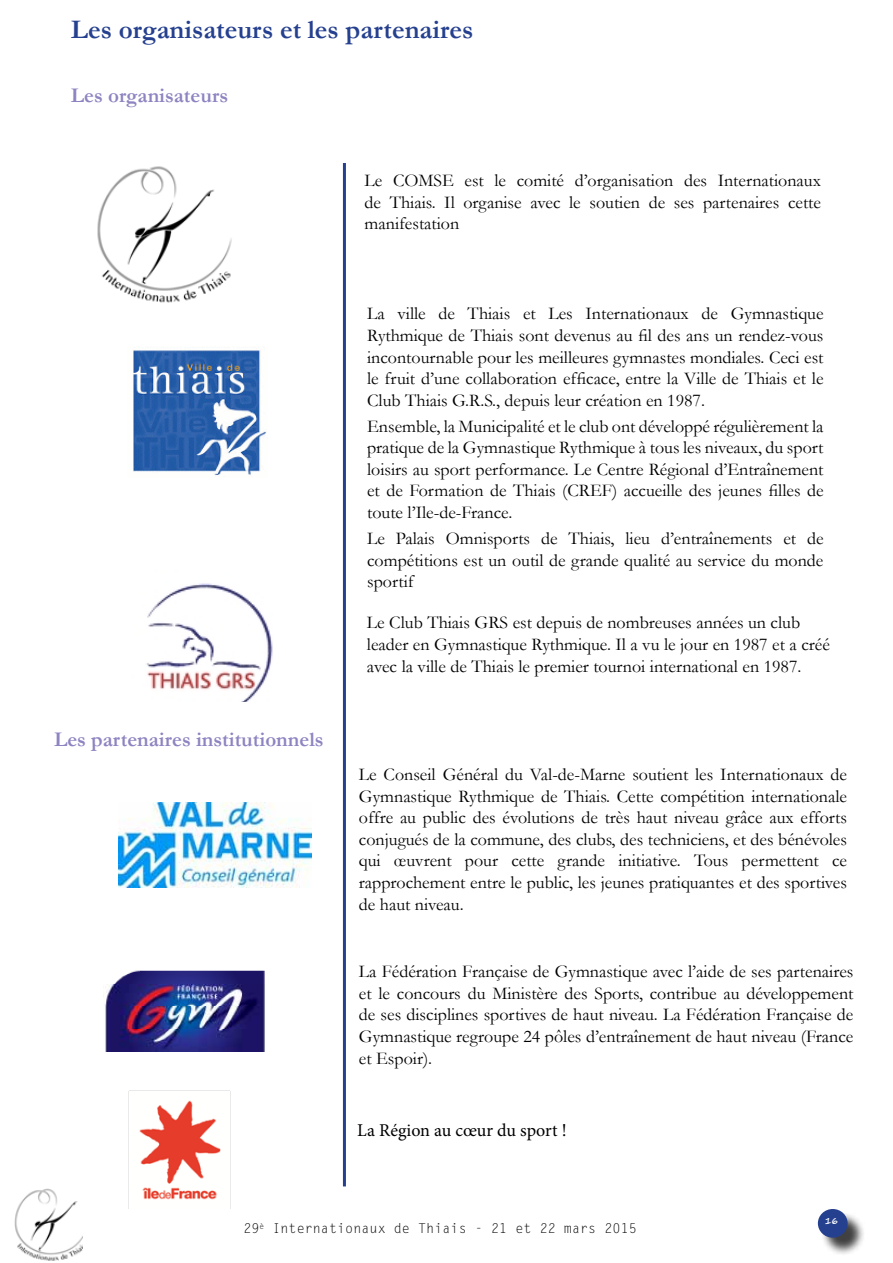
<style>
.page{position:relative;width:893px;height:1263px;background:#fff}
.page>*{position:absolute;margin:0;border:0;box-sizing:border-box;transform-origin:0 0}
.t1{font:700 27px "Garamond";color:#25408f}
.t2{font:700 21px "Garamond";color:#8e84c1}
.t3{font:18px/21.6px "Garamond";color:#000;text-align:justify}
.t4{font:18px "Minion Pro";color:#000}
.t5{font:13.5px "Letter Gothic Std";color:#000}
.t6{font:700 9px "Segoe Script";color:#fff}
</style>
<div class="page">
<div style="left:821px;top:1212px;width:45px;height:44px;background:#000;opacity:.75"></div>
<div style="left:818px;top:1209px;width:30px;height:29px;background:#25408f;border-radius:50%"></div>
<img style="left:14px;top:1188px;width:68px;height:73px">
<img style="left:97px;top:166px;width:135px;height:137px">
<hr style="left:343px;top:163px;width:3px;height:1023px;background:#25408f">
<img style="left:133px;top:347px;width:133px;height:130px">
<img style="left:146px;top:583px;width:127px;height:119px">
<img style="left:118px;top:802px;width:193px;height:85px">
<img style="left:104px;top:970px;width:161px;height:81px">
<img style="left:129px;top:1090px;width:101px;height:110px">
<h1 class="t1" style="left:71px;top:11px;width:404px">Les organisateurs et les partenaires</h1>
<p class="t2" style="left:71px;top:81px;width:159px">Les organisateurs</p>
<p class="t2" style="left:54px;top:725px;width:271px">Les partenaires institutionnels</p>
<p class="t3" style="left:365px;top:169px;width:458px">Le COMSE est le comité d’organisation des Internationaux de Thiais. Il organise avec le soutien de ses partenaires cette manifestation</p>
<p class="t3" style="left:367px;top:302px;width:458px">La ville de Thiais et Les Internationaux de Gymnastique Rythmique de Thiais sont devenus au fil des ans un rendez-vous incontournable pour les meilleures gymnastes mondiales. Ceci est le fruit d’une collaboration efficace, entre la Ville de Thiais et le Club Thiais G.R.S., depuis leur création en 1987.</p>
<p class="t3" style="left:367px;top:415px;width:458px">Ensemble, la Municipalité et le club ont développé régulièrement la pratique de la Gymnastique Rythmique à tous les niveaux, du sport loisirs au sport performance. Le Centre Régional d’Entraînement et de Formation de Thiais (CREF) accueille des jeunes filles de toute l’Ile-de-France.</p>
<p class="t3" style="left:367px;top:527px;width:458px">Le Palais Omnisports de Thiais, lieu d’entraînements et de compétitions est un outil de grande qualité au service du monde sportif</p>
<p class="t3" style="left:367px;top:611px;width:464px;text-align:left">Le Club Thiais GRS est depuis de nombreuses années un club leader en Gymnastique Rythmique. Il a vu le jour en 1987 et a créé avec la ville de Thiais le premier tournoi international en 1987.</p>
<p class="t3" style="left:359px;top:763px;width:490px">Le Conseil Général du Val-de-Marne soutient les Internationaux de Gymnastique Rythmique de Thiais. Cette compétition internationale offre au public des évolutions de très haut niveau grâce aux efforts conjugués de la commune, des clubs, des techniciens, et des bénévoles qui œuvrent pour cette grande initiative. Tous permettent ce rapprochement entre le public, les jeunes pratiquantes et des sportives de haut niveau.</p>
<p class="t3" style="left:359px;top:960px;width:496px">La Fédération Française de Gymnastique avec l’aide de ses partenaires et le concours du Ministère des Sports, contribue au développement de ses disciplines sportives de haut niveau. La Fédération Française de Gymnastique regroupe 24 pôles d’entraînement de haut niveau (France et Espoir).</p>
<p class="t4" style="left:357px;top:1118px;width:211px">La Région au cœur du sport !</p>
<p class="t5" style="left:243px;top:1221px;width:395px">29<sup>è</sup> Internationaux de Thiais - 21 et 22 mars 2015</p>
<p class="t6" style="left:825px;top:1213px;width:15px">16</p>
</div>
